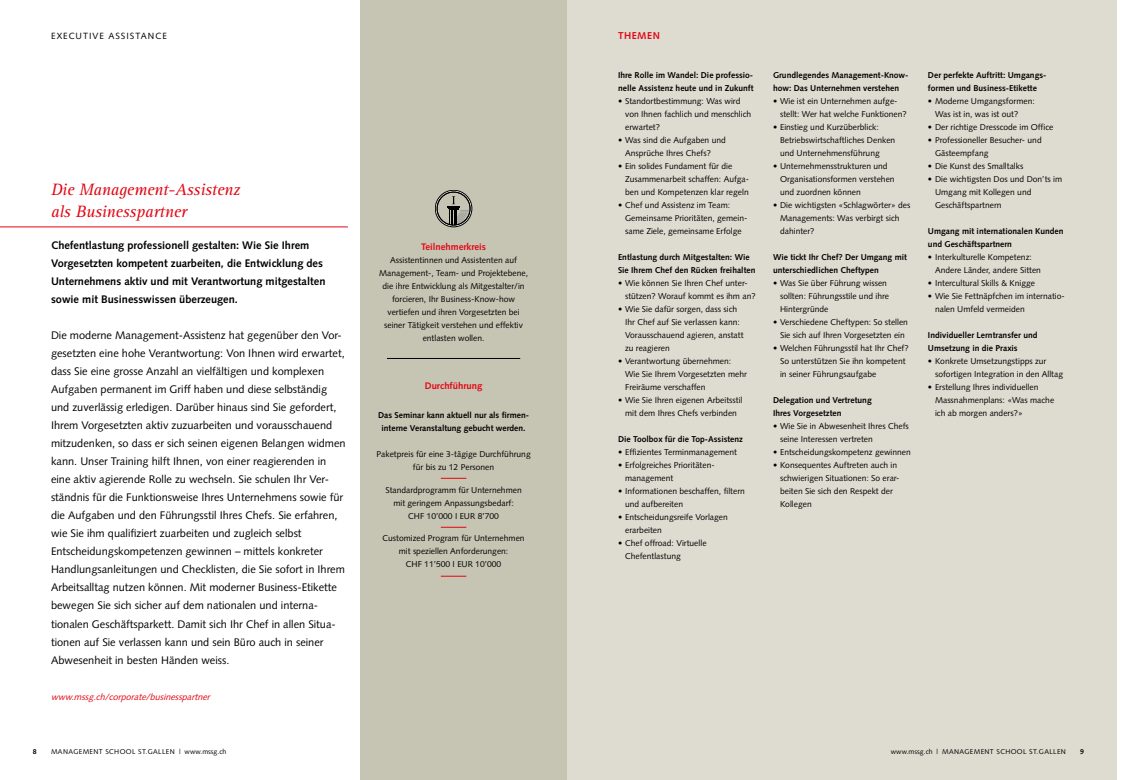
<style>
.page{position:relative;width:1134px;height:780px;background:#fff}
.page>*{position:absolute;margin:0;border:0;box-sizing:border-box;transform-origin:0 0}
.t1{font:italic 17px/22px "Rotis Serif Std";letter-spacing:-.01em;color:#e30613}
.t2{font:11px/18px "Syntax LT Std";color:#000}
.t3{font:700 11px/18px "Syntax LT Std";color:#000}
.t4{font:700 10px "Syntax LT Std";letter-spacing:.05em;color:#e30613}
.t5{font:700 9.5px "Syntax LT Std";color:#e30613}
.t6{font:italic 9px "Syntax LT Std";color:#e30613}
.t7{font:9px "Syntax LT Std";letter-spacing:.11em;color:#000}
.t8{font:8.5px/13px "Syntax LT Std";color:#000}
.t9{font:700 8.5px/13px "Syntax";color:#000}
.t10{font:700 8.5px/13px "Syntax LT Std";color:#000;text-align:center}
.t11{font:7px "Syntax LT Std";letter-spacing:.05em;color:#000}
.t12{font:700 7px "Syntax LT Std";color:#000}
</style>
<div class="page">
<div style="left:360px;top:0;width:757px;height:780px;background:#dedcd1"></div>
<div style="left:360px;top:0;width:207px;height:780px;background:#c6c4b3"></div>
<svg style="left:435px;top:190px;width:37px;height:37px"></svg>
<hr style="left:0;top:226px;width:348px;height:1px;background:#e30613">
<hr style="left:387px;top:358px;width:133px;height:1px;background:#000">
<svg style="left:441px;top:478px;width:25px;height:1px"></svg>
<svg style="left:441px;top:527px;width:25px;height:1px"></svg>
<svg style="left:441px;top:576px;width:25px;height:1px"></svg>
<p class="t7" style="left:51px;top:31px;width:117px">EXECUTIVE ASSISTANCE</p>
<h1 class="t1" style="left:51px;top:179px;width:191px">Die Management-Assistenz als Businesspartner</h1>
<p class="t3" style="left:51px;top:236px;width:276px">Chefentlastung professionell gestalten: Wie Sie Ihrem Vorgesetzten kompetent zuarbeiten, die Entwicklung des Unternehmens aktiv und mit Verantwortung mitgestalten sowie mit Businesswissen überzeugen.</p>
<p class="t2" style="left:51px;top:326px;width:296px">Die moderne Management-Assistenz hat gegenüber den Vor&shy;gesetzten eine hohe Verantwortung: Von Ihnen wird erwartet, dass Sie eine grosse Anzahl an vielfältigen und komplexen Aufgaben permanent im Griff haben und diese selbständig und zuverlässig erledigen. Darüber hinaus sind Sie gefordert, Ihrem Vorgesetzten aktiv zuzuarbeiten und vorausschauend mitzudenken, so dass er sich seinen eigenen Belangen widmen kann. Unser Training hilft Ihnen, von einer reagierenden in eine aktiv agierende Rolle zu wechseln. Sie schulen Ihr Ver&shy;ständnis für die Funktionsweise Ihres Unternehmens sowie für die Aufgaben und den Führungsstil Ihres Chefs. Sie erfahren, wie Sie ihm qualifiziert zuarbeiten und zugleich selbst Entscheidungskompetenzen gewinnen – mittels konkreter Handlungsanleitungen und Checklisten, die Sie sofort in Ihrem Arbeitsalltag nutzen können. Mit moderner Business-Etikette bewegen Sie sich sicher auf dem nationalen und interna&shy;tionalen Geschäftsparkett. Damit sich Ihr Chef in allen Situa&shy;tionen auf Sie verlassen kann und sein Büro auch in seiner Abwesenheit in besten Händen weiss.</p>
<p class="t6" style="left:51px;top:691px;width:163px">www.mssg.ch/corporate/businesspartner</p>
<p class="t5" style="left:421px;top:241px;width:67px">Teilnehmerkreis</p>
<p class="t8" style="left:379px;top:254px;width:150px;text-align:center">Assistentinnen und Assistenten auf Management-, Team- und Projektebene, die ihre Entwicklung als Mitgestalter/in forcieren, Ihr Business-Know-how vertiefen und ihren Vorgesetzten bei seiner Tätigkeit verstehen und effektiv entlasten wollen.</p>
<p class="t5" style="left:425px;top:380px;width:59px">Durchführung</p>
<p class="t10" style="left:378px;top:408px;width:153px">Das Seminar kann aktuell nur als firmen&shy;interne Veranstaltung gebucht werden.</p>
<p class="t8" style="left:376px;top:447px;width:156px;text-align:center">Paketpreis für eine 3-tägige Durchführung für bis zu 12 Personen</p>
<p class="t8" style="left:385px;top:483px;width:138px;text-align:center">Standardprogramm für Unternehmen mit geringem Anpassungsbedarf:<br>CHF 10’000 I EUR 8’700</p>
<p class="t8" style="left:383px;top:532px;width:144px;text-align:center">Customized Program für Unternehmen mit speziellen Anforderungen:<br>CHF 11’500 I EUR 10’000</p>
<p class="t4" style="left:618px;top:30px;width:43px">THEMEN</p>
<p class="t9" style="left:618px;top:69px;width:137px">Ihre Rolle im Wandel: Die professio&shy;nelle Assistenz heute und in Zukunft</p>
<p class="t8" style="left:625px;top:95px;width:128px;text-indent:-7px">• Standortbestimmung: Was wird von Ihnen fachlich und menschlich erwartet?</p>
<p class="t8" style="left:625px;top:134px;width:102px;text-indent:-7px">• Was sind die Aufgaben und<br>Ansprüche Ihres Chefs?</p>
<p class="t8" style="left:625px;top:160px;width:126px;text-indent:-7px">• Ein solides Fundament für die<br>Zusammenarbeit schaffen: Aufga&shy;ben und Kompetenzen klar regeln</p>
<p class="t8" style="left:625px;top:199px;width:124px;text-indent:-7px">• Chef und Assistenz im Team:<br>Gemeinsame Prioritäten, gemein&shy;same Ziele, gemeinsame Erfolge</p>
<p class="t9" style="left:618px;top:251px;width:139px">Entlastung durch Mitgestalten: Wie<br>Sie Ihrem Chef den Rücken freihalten</p>
<p class="t8" style="left:625px;top:277px;width:132px;text-indent:-7px">• Wie können Sie Ihren Chef unter&shy;stützen? Worauf kommt es ihm an?</p>
<p class="t8" style="left:625px;top:303px;width:120px;text-indent:-7px">• Wie Sie dafür sorgen, dass sich<br>Ihr Chef auf Sie verlassen kann:<br>Vorausschauend agieren, anstatt zu reagieren</p>
<p class="t8" style="left:625px;top:355px;width:123px;text-indent:-7px">• Verantwortung übernehmen:<br>Wie Sie Ihrem Vorgesetzten mehr<br>Freiräume verschaffen</p>
<p class="t8" style="left:618px;top:393px;width:126px;text-align:center">• Wie Sie Ihren eigenen Arbeitsstil mit dem Ihres Chefs verbinden</p>
<p class="t9" style="left:618px;top:433px;width:127px">Die Toolbox für die Top-Assistenz</p>
<p class="t8" style="left:618px;top:445px;width:121px">• Effizientes Terminmanagement</p>
<p class="t8" style="left:625px;top:458px;width:90px;text-indent:-7px">• Erfolgreiches Prioritäten&shy;management</p>
<p class="t8" style="left:625px;top:484px;width:121px;text-indent:-7px">• Informationen beschaffen, filtern und aufbereiten</p>
<p class="t8" style="left:625px;top:510px;width:104px;text-indent:-7px">• Entscheidungsreife Vorlagen erarbeiten</p>
<p class="t8" style="left:625px;top:536px;width:83px;text-indent:-7px">• Chef offroad: Virtuelle<br>Chefentlastung</p>
<p class="t9" style="left:773px;top:69px;width:137px">Grundlegendes Management-Know&shy;how: Das Unternehmen verstehen</p>
<p class="t8" style="left:780px;top:94px;width:128px;text-indent:-7px">• Wie ist ein Unternehmen aufge&shy;stellt: Wer hat welche Funktionen?</p>
<p class="t8" style="left:780px;top:120px;width:117px;text-indent:-7px">• Einstieg und Kurzüberblick:<br>Betriebswirtschaftliches Denken und Unternehmensführung</p>
<p class="t8" style="left:780px;top:159px;width:116px;text-indent:-7px">• Unternehmensstrukturen und<br>Organisationsformen verstehen und zuordnen können</p>
<p class="t8" style="left:780px;top:198px;width:132px;text-indent:-7px">• Die wichtigsten «Schlagwörter» des<br>Managements: Was verbirgt sich dahinter?</p>
<p class="t9" style="left:773px;top:250px;width:135px">Wie tickt Ihr Chef? Der Umgang mit unterschiedlichen Cheftypen</p>
<p class="t8" style="left:780px;top:276px;width:111px;text-indent:-7px">• Was Sie über Führung wissen sollten: Führungsstile und ihre<br>Hintergründe</p>
<p class="t8" style="left:773px;top:315px;width:137px;text-align:center">• Verschiedene Cheftypen: So stellen<br>Sie sich auf Ihren Vorgesetzten ein</p>
<p class="t8" style="left:780px;top:341px;width:130px;text-indent:-7px">• Welchen Führungsstil hat Ihr Chef?<br>So unterstützen Sie ihn kompetent in seiner Führungsaufgabe</p>
<p class="t9" style="left:773px;top:393px;width:100px">Delegation und Vertretung<br>Ihres Vorgesetzten</p>
<p class="t8" style="left:780px;top:419px;width:130px;text-indent:-7px">• Wie Sie in Abwesenheit Ihres Chefs seine Interessen vertreten</p>
<p class="t8" style="left:773px;top:445px;width:139px">• Entscheidungskompetenz gewinnen</p>
<p class="t8" style="left:780px;top:458px;width:120px;text-indent:-7px">• Konsequentes Auftreten auch in schwierigen Situationen: So erar&shy;beiten Sie sich den Respekt der<br>Kollegen</p>
<p class="t9" style="left:928px;top:68px;width:120px">Der perfekte Auftritt: Umgangs&shy;formen und Business-Etikette</p>
<p class="t8" style="left:935px;top:94px;width:101px;text-indent:-7px">• Moderne Umgangsformen:<br>Was ist in, was ist out?</p>
<p class="t8" style="left:928px;top:120px;width:127px">• Der richtige Dresscode im Office</p>
<p class="t8" style="left:935px;top:133px;width:108px;text-indent:-7px">• Professioneller Besucher- und<br>Gästeempfang</p>
<p class="t8" style="left:928px;top:159px;width:97px">• Die Kunst des Smalltalks</p>
<p class="t8" style="left:935px;top:172px;width:129px;text-indent:-7px">• Die wichtigsten Dos und Don’ts im<br>Umgang mit Kollegen und<br>Geschäftspartnern</p>
<p class="t9" style="left:928px;top:224px;width:137px">Umgang mit internationalen Kunden und Geschäftspartnern</p>
<p class="t8" style="left:935px;top:250px;width:107px;text-indent:-7px">• Interkulturelle Kompetenz:<br>Andere Länder, andere Sitten</p>
<p class="t8" style="left:928px;top:276px;width:109px">• Intercultural Skills &amp; Knigge</p>
<p class="t8" style="left:935px;top:289px;width:131px;text-indent:-7px">• Wie Sie Fettnäpfchen im internatio&shy;nalen Umfeld vermeiden</p>
<p class="t9" style="left:928px;top:328px;width:111px">Individueller Lerntransfer und<br>Umsetzung in die Praxis</p>
<p class="t8" style="left:935px;top:354px;width:130px;text-indent:-7px">• Konkrete Umsetzungstipps zur sofortigen Integration in den Alltag</p>
<p class="t8" style="left:935px;top:380px;width:121px;text-indent:-7px">• Erstellung Ihres individuellen<br>Massnahmenplans: «Was mache ich ab morgen anders?»</p>
<p class="t11" style="left:51px;top:747px;width:177px">MANAGEMENT SCHOOL ST.GALLEN | www.mssg.ch</p>
<p class="t11" style="left:891px;top:747px;width:177px">www.mssg.ch | MANAGEMENT SCHOOL ST.GALLEN</p>
<p class="t12" style="left:33px;top:748px;width:5px">8</p>
<p class="t12" style="left:1080px;top:748px;width:5px">9</p>
</div>
